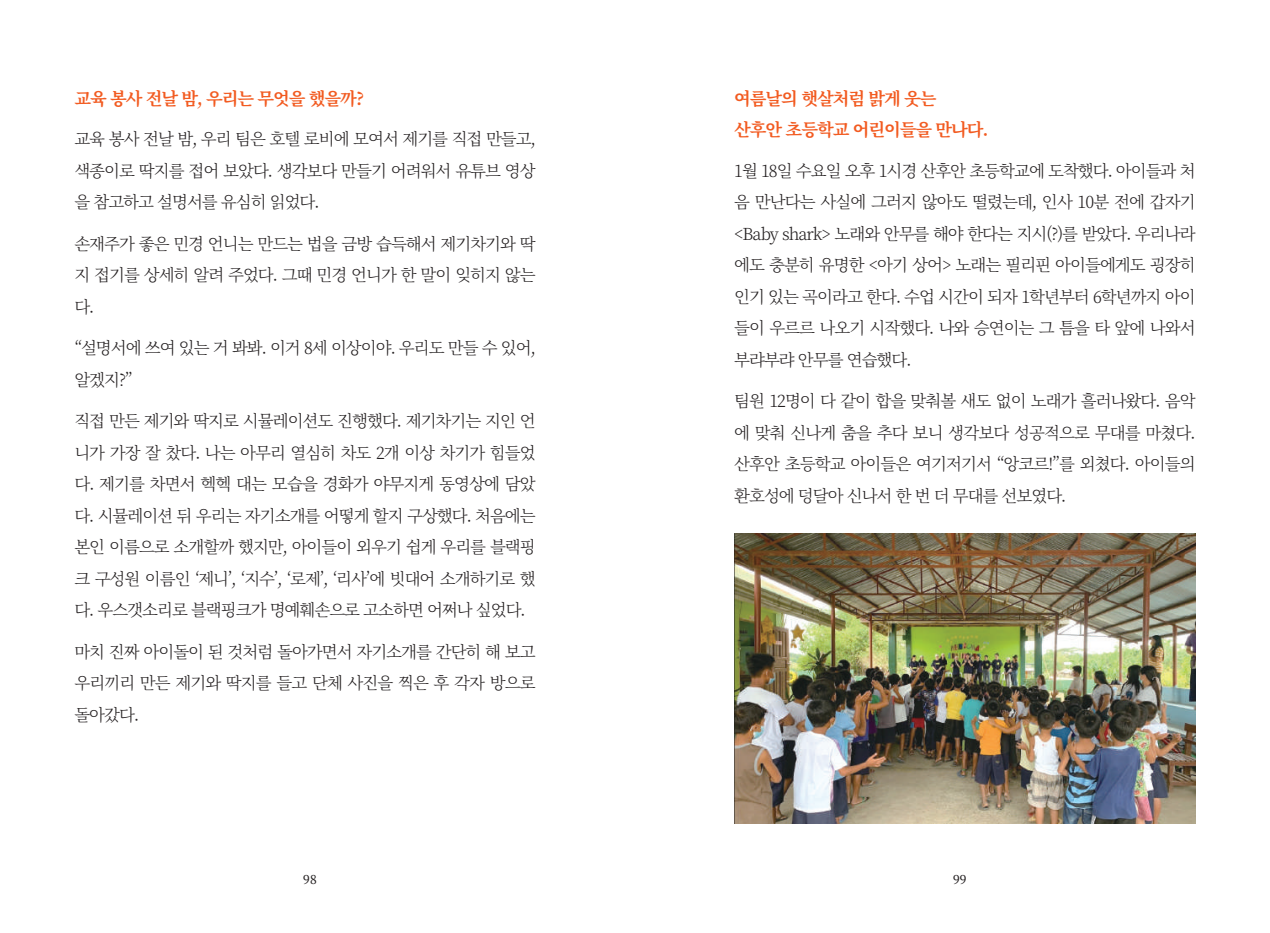
<style>
.page{position:relative;width:1270px;height:933px;background:#fff}
.page>*{position:absolute;margin:0;border:0;box-sizing:border-box;transform-origin:0 0}
.t1{font:700 17.5px/31.5px "Source Han Serif K";letter-spacing:-.06em;color:#f25b21}
.t2{font:300 16.62px/31.5px "Source Han Serif K";letter-spacing:-.06em;color:#231f20;text-align:justify}
.t3{font:500 12.25px "Source Han Serif K";color:#231f20}
</style>
<div class="page">
<img style="left:734px;top:533px;width:462px;height:290px">
<p class="t1" style="left:74px;top:83px;width:291px">교육 봉사 전날 밤, 우리는 무엇을 했을까?</p>
<p class="t2" style="left:74px;top:124px;width:463px">교육 봉사 전날 밤, 우리 팀은 호텔 로비에 모여서 제기를 직접 만들고, 색종이로 딱지를 접어 보았다. 생각보다 만들기 어려워서 유튜브 영상 을 참고하고 설명서를 유심히 읽었다.</p>
<p class="t2" style="left:74px;top:228px;width:463px">손재주가 좋은 민경 언니는 만드는 법을 금방 습득해서 제기차기와 딱 지 접기를 상세히 알려 주었다. 그때 민경 언니가 한 말이 잊히지 않는 다.</p>
<p class="t2" style="left:74px;top:333px;width:463px">“설명서에 쓰여 있는 거 봐봐. 이거 8세 이상이야. 우리도 만들 수 있어, 알겠지?”</p>
<p class="t2" style="left:74px;top:406px;width:463px">직접 만든 제기와 딱지로 시뮬레이션도 진행했다. 제기차기는 지인 언 니가 가장 잘 찼다. 나는 아무리 열심히 차도 2개 이상 차기가 힘들었 다. 제기를 차면서 헥헥 대는 모습을 경화가 야무지게 동영상에 담았 다. 시뮬레이션 뒤 우리는 자기소개를 어떻게 할지 구상했다. 처음에는 본인 이름으로 소개할까 했지만, 아이들이 외우기 쉽게 우리를 블랙핑 크 구성원 이름인 ‘제니’, ‘지수’, ‘로제’, ‘리사’에 빗대어 소개하기로 했 다. 우스갯소리로 블랙핑크가 명예훼손으로 고소하면 어쩌나 싶었다.</p>
<p class="t2" style="left:74px;top:636px;width:463px">마치 진짜 아이돌이 된 것처럼 돌아가면서 자기소개를 간단히 해 보고 우리끼리 만든 제기와 딱지를 들고 단체 사진을 찍은 후 각자 방으로 돌아갔다.</p>
<p class="t1" style="left:734px;top:83px;width:255px">여름날의 햇살처럼 밝게 웃는 산후안 초등학교 어린이들을 만나다.</p>
<p class="t2" style="left:734px;top:155px;width:463px">1월 18일 수요일 오후 1시경 산후안 초등학교에 도착했다. 아이들과 처 음 만난다는 사실에 그러지 않아도 떨렸는데, 인사 10분 전에 갑자기 &lt;Baby shark&gt; 노래와 안무를 해야 한다는 지시(?)를 받았다. 우리나라 에도 충분히 유명한 &lt;아기 상어&gt; 노래는 필리핀 아이들에게도 굉장히 인기 있는 곡이라고 한다. 수업 시간이 되자 1학년부터 6학년까지 아이 들이 우르르 나오기 시작했다. 나와 승연이는 그 틈을 타 앞에 나와서 부랴부랴 안무를 연습했다.</p>
<p class="t2" style="left:734px;top:386px;width:463px">팀원 12명이 다 같이 합을 맞춰볼 새도 없이 노래가 흘러나왔다. 음악 에 맞춰 신나게 춤을 추다 보니 생각보다 성공적으로 무대를 마쳤다. 산후안 초등학교 아이들은 여기저기서 “앙코르!”를 외쳤다. 아이들의 환호성에 덩달아 신나서 한 번 더 무대를 선보였다.</p>
<p class="t3" style="left:303px;top:872px;width:15px">98</p>
<p class="t3" style="left:953px;top:872px;width:15px">99</p>
</div>
